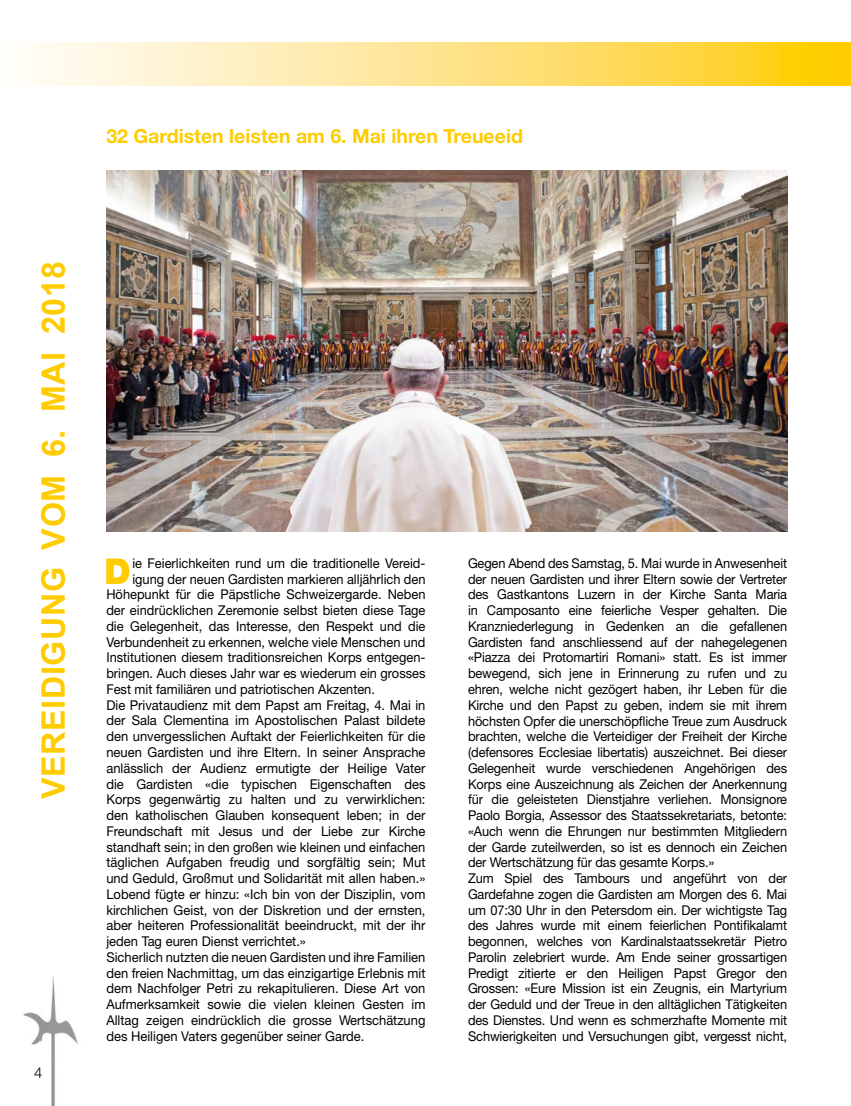
<style>
.page{position:relative;width:851px;height:1106px;background:#fff}
.page>*{position:absolute;margin:0;border:0;box-sizing:border-box;transform-origin:0 0}
.t1{font:900 35.55px "Helvetica Neue";color:#fecc00;scale:.95 1}
.t2{font:700 32.25px "Arial";letter-spacing:.02em;color:#fecc00}
.t3{font:700 19.5px "Helvetica Neue";color:#fecc00}
.t4{font:300 15px "Helvetica Neue";color:#000}
.t5{font:13.5px/15.8px "Helvetica Neue";letter-spacing:-.01em;color:#000;scale:.95 1}
.t6{font:13.5px "Helvetica Neue";letter-spacing:-.01em;color:#000;scale:.96 1}
</style>
<div class="page">
<svg style="left:31px;top:43px;width:819px;height:42px;background:#ffe386"></svg>
<hr style="left:850px;top:43px;width:1px;height:42px;background:#fecc00">
<img style="left:23px;top:976px;width:55px;height:130px">
<img style="left:106px;top:170px;width:681px;height:361px">
<h3 class="t3" style="left:106px;top:124px;width:418px">32 Gardisten leisten am 6. Mai ihren Treueeid</h3>
<h2 class="t2" style="left:32px;top:799px;width:540px;rotate:-90deg">VEREIDIGUNG VOM 6. MAI 2018</h2>
<p class="t4" style="left:34px;top:1063px;width:10px">4</p>
<h1 class="t1" style="left:104px;top:550px;width:29px">D</h1>
<p class="t5" style="left:132px;top:555px;width:308px">ie Feierlichkeiten rund um die traditionelle Vereid-</p>
<p class="t5" style="left:132px;top:571px;width:310px">igung der neuen Gardisten markieren alljährlich den</p>
<p class="t5" style="left:106px;top:586px;width:337px">Höhepunkt für die Päpstliche Schweizergarde. Neben</p>
<p class="t5" style="left:106px;top:602px;width:337px">der eindrücklichen Zeremonie selbst bieten diese Tage</p>
<p class="t5" style="left:106px;top:618px;width:337px">die Gelegenheit, das Interesse, den Respekt und die</p>
<p class="t5" style="left:106px;top:634px;width:337px">Verbundenheit zu erkennen, welche viele Menschen und</p>
<p class="t5" style="left:106px;top:649px;width:337px">Institutionen diesem traditionsreichen Korps entgegen-</p>
<p class="t5" style="left:106px;top:665px;width:337px">bringen. Auch dieses Jahr war es wiederum ein grosses</p>
<p class="t5" style="left:106px;top:681px;width:284px">Fest mit familiären und patriotischen Akzenten.</p>
<p class="t6" style="left:106px;top:697px;width:334px">Die Privataudienz mit dem Papst am Freitag, 4. Mai in</p>
<p class="t6" style="left:106px;top:712px;width:334px">der Sala Clementina im Apostolischen Palast bildete</p>
<p class="t6" style="left:106px;top:728px;width:334px">den unvergesslichen Auftakt der Feierlichkeiten für die</p>
<p class="t6" style="left:106px;top:744px;width:334px">neuen Gardisten und ihre Eltern. In seiner Ansprache</p>
<p class="t6" style="left:106px;top:760px;width:334px">anlässlich der Audienz ermutigte der Heilige Vater</p>
<p class="t6" style="left:106px;top:775px;width:334px">die Gardisten «die typischen Eigenschaften des</p>
<p class="t6" style="left:106px;top:791px;width:334px">Korps gegenwärtig zu halten und zu verwirklichen:</p>
<p class="t6" style="left:106px;top:807px;width:334px">den katholischen Glauben konsequent leben; in der</p>
<p class="t6" style="left:106px;top:823px;width:334px">Freundschaft mit Jesus und der Liebe zur Kirche</p>
<p class="t6" style="left:106px;top:838px;width:334px">standhaft sein; in den großen wie kleinen und einfachen</p>
<p class="t6" style="left:106px;top:854px;width:334px">täglichen Aufgaben freudig und sorgfältig sein; Mut</p>
<p class="t6" style="left:106px;top:870px;width:334px">und Geduld, Großmut und Solidarität mit allen haben.»</p>
<p class="t6" style="left:106px;top:886px;width:334px">Lobend fügte er hinzu: «Ich bin von der Disziplin, vom</p>
<p class="t6" style="left:106px;top:901px;width:334px">kirchlichen Geist, von der Diskretion und der ernsten,</p>
<p class="t6" style="left:106px;top:917px;width:334px">aber heiteren Professionalität beeindruckt, mit der ihr</p>
<p class="t6" style="left:106px;top:933px;width:209px">jeden Tag euren Dienst verrichtet.»</p>
<p class="t6" style="left:106px;top:949px;width:334px">Sicherlich nutzten die neuen Gardisten und ihre Familien</p>
<p class="t6" style="left:106px;top:964px;width:334px">den freien Nachmittag, um das einzigartige Erlebnis mit</p>
<p class="t6" style="left:106px;top:980px;width:334px">dem Nachfolger Petri zu rekapitulieren. Diese Art von</p>
<p class="t6" style="left:106px;top:996px;width:334px">Aufmerksamkeit sowie die vielen kleinen Gesten im</p>
<p class="t6" style="left:106px;top:1012px;width:334px">Alltag zeigen eindrücklich die grosse Wertschätzung</p>
<p class="t6" style="left:106px;top:1027px;width:270px">des Heiligen Vaters gegenüber seiner Garde.</p>
<p class="t5" style="left:468px;top:555px;width:337px">Gegen Abend des Samstag, 5. Mai wurde in Anwesenheit der neuen Gardisten und ihrer Eltern sowie der Vertreter des Gastkantons Luzern in der Kirche Santa Maria in Camposanto eine feierliche Vesper gehalten. Die Kranzniederlegung in Gedenken an die gefallenen Gardisten fand anschliessend auf der nahegelegenen «Piazza dei Protomartiri Romani» statt. Es ist immer bewegend, sich jene in Erinnerung zu rufen und zu ehren, welche nicht gezögert haben, ihr Leben für die Kirche und den Papst zu geben, indem sie mit ihrem höchsten Opfer die unerschöpfliche Treue zum Ausdruck brachten, welche die Verteidiger der Freiheit der Kirche (defensores Ecclesiae libertatis) auszeichnet. Bei dieser Gelegenheit wurde verschiedenen Angehörigen des Korps eine Auszeichnung als Zeichen der Anerkennung für die geleisteten Dienstjahre verliehen. Monsignore Paolo Borgia, Assessor des Staatssekretariats, betonte: «Auch wenn die Ehrungen nur bestimmten Mitgliedern der Garde zuteilwerden, so ist es dennoch ein Zeichen der Wertschätzung für das gesamte Korps.»<br>Zum Spiel des Tambours und angeführt von der Gardefahne zogen die Gardisten am Morgen des 6. Mai um 07:30 Uhr in den Petersdom ein. Der wichtigste Tag des Jahres wurde mit einem feierlichen Pontifikalamt begonnen, welches von Kardinalstaatssekretär Pietro Parolin zelebriert wurde. Am Ende seiner grossartigen Predigt zitierte er den Heiligen Papst Gregor den Grossen: «Eure Mission ist ein Zeugnis, ein Martyrium der Geduld und der Treue in den alltäglichen Tätigkeiten des Dienstes. Und wenn es schmerzhafte Momente mit Schwierigkeiten und Versuchungen gibt, vergesst nicht,</p>
</div>
